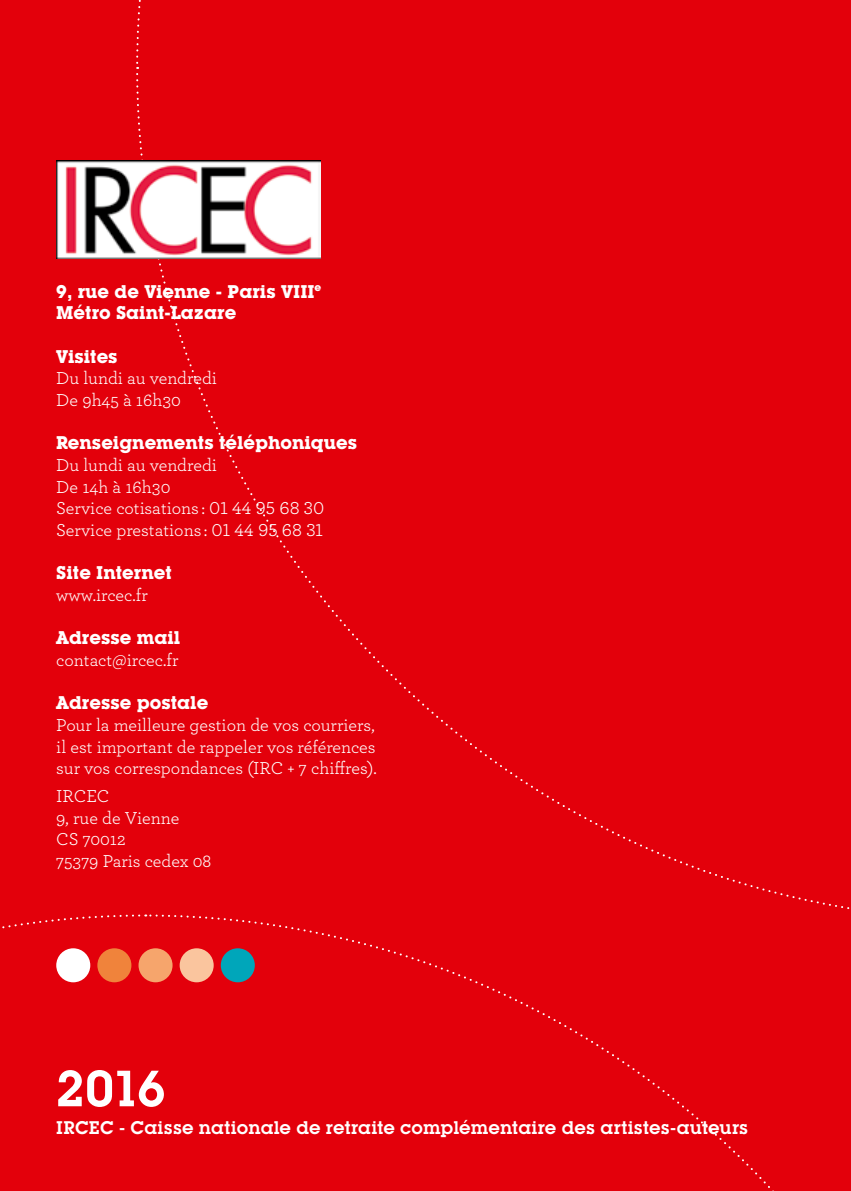
<style>
.page{position:relative;width:851px;height:1191px;background:#fff}
.page>*{position:absolute;margin:0;border:0;box-sizing:border-box;transform-origin:0 0}
.t1{font:600 50px "Lubalin Graph IT Cby BT";color:#fff}
.t2{font:18px/21.6px "Archer";color:#fff}
.t3{font:700 18px/21.6px "Lubalin Graph IT Cby BT";color:#fff}
.t4{font:600 18px "Lubalin Graph IT Cby BT";letter-spacing:.005em;color:#fff}
</style>
<div class="page">
<div style="left:0;top:0;width:850px;height:1191px;background:#e3000b"></div>
<svg style="left:147px;top:921px;width:627px;height:270px"></svg>
<svg style="left:2px;top:914px;width:144px;height:69px"></svg>
<div style="left:56px;top:948px;width:34px;height:34px;background:#fff;border-radius:50%"></div>
<div style="left:97px;top:948px;width:34px;height:34px;background:#f0833b;border-radius:50%"></div>
<div style="left:138px;top:948px;width:34px;height:34px;background:#f6a56c;border-radius:50%"></div>
<div style="left:180px;top:948px;width:34px;height:34px;background:#fac59e;border-radius:50%"></div>
<div style="left:221px;top:948px;width:34px;height:34px;background:#00a6ba;border-radius:50%"></div>
<img style="left:56px;top:161px;width:264px;height:97px">
<p class="t3" style="left:56px;top:280px;width:266px">9, rue de Vienne - Paris VIII<sup>e<br></sup>Métro Saint-Lazare</p>
<p class="t3" style="left:56px;top:345px;width:63px">Visites</p>
<p class="t2" style="left:56px;top:366px;width:162px">Du lundi au vendredi<br>De 9h45 à 16h30</p>
<p class="t3" style="left:56px;top:432px;width:302px">Renseignements téléphoniques</p>
<p class="t2" style="left:56px;top:453px;width:269px">Du lundi au vendredi<br>De 14h à 16h30<br>Service cotisations : 01 44 95 68 30<br>Service prestations : 01 44 95 68 31</p>
<p class="t3" style="left:56px;top:562px;width:117px">Site Internet</p>
<p class="t2" style="left:56px;top:583px;width:93px">www.ircec.fr</p>
<p class="t3" style="left:56px;top:627px;width:125px">Adresse mail</p>
<p class="t2" style="left:56px;top:648px;width:124px">contact@ircec.fr</p>
<p class="t3" style="left:56px;top:692px;width:153px">Adresse postale</p>
<p class="t2" style="left:56px;top:713px;width:322px">Pour la meilleure gestion de vos courriers, il est important de rappeler vos références sur vos correspondances (IRC + 7 chiffres).</p>
<p class="t2" style="left:56px;top:784px;width:157px">IRCEC<br>9, rue de Vienne<br>CS 70012<br>75379 Paris cedex 08</p>
<h1 class="t1" style="left:56px;top:1058px;width:111px">2016</h1>
<p class="t4" style="left:56px;top:1117px;width:693px">IRCEC - Caisse nationale de retraite complémentaire des artistes-auteurs</p>
</div>
